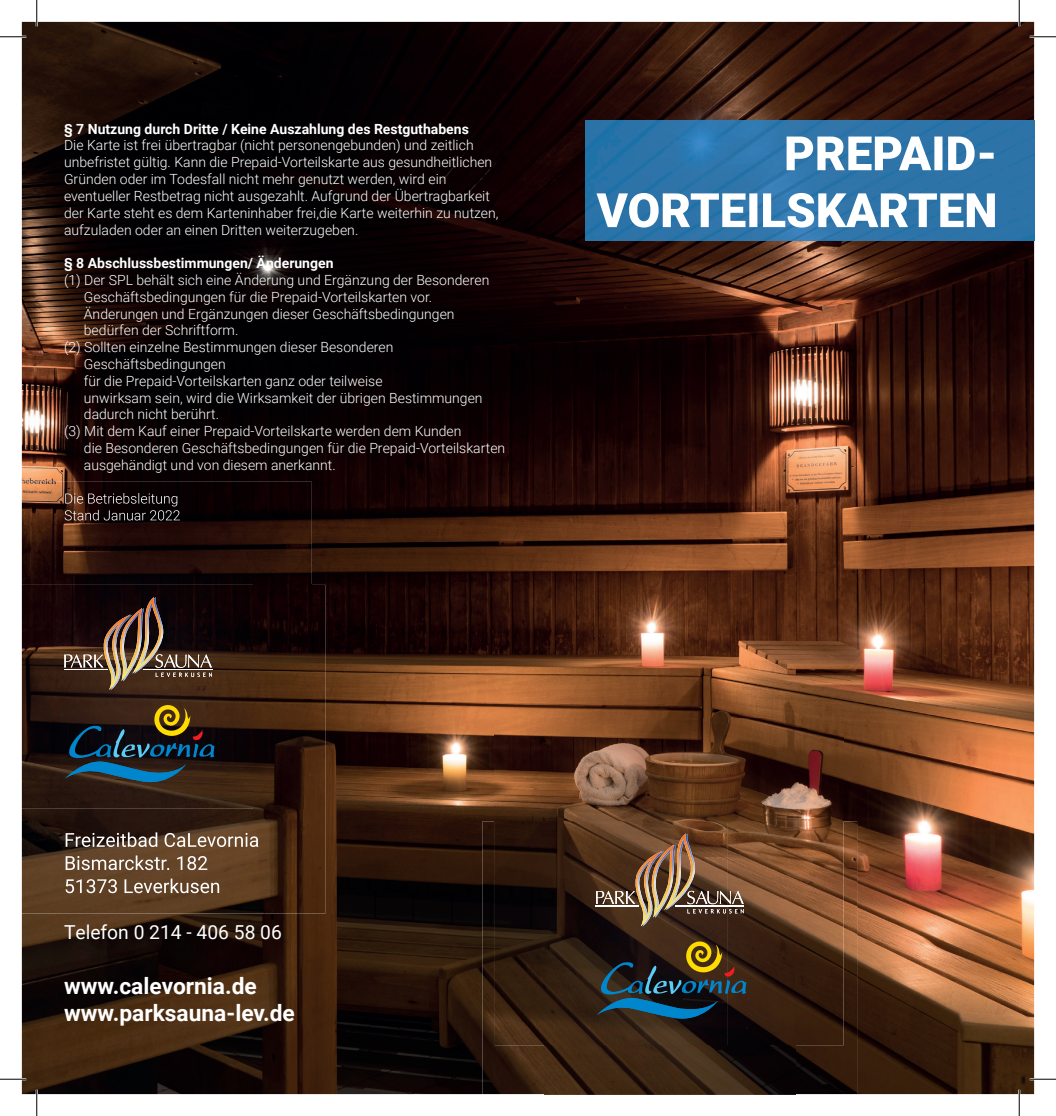
<style>
.page{position:relative;width:1056px;height:1116px;background:#fff}
.page>*{position:absolute;margin:0;border:0;box-sizing:border-box;transform-origin:0 0}
.t1{font:700 22.75px/27.3px "Roboto";color:#fff}
.t2{font:19.25px "Roboto";color:#fff}
.t3{font:300 14px/16.8px "Roboto";color:#fff}
.t4{font:700 14px "Roboto";color:#fff}
</style>
<div class="page">
<img style="left:22px;top:22px;width:1012px;height:1071px">
<img style="left:585px;top:120px;width:449px;height:121px">
<svg style="left:596px;top:193px;width:399px;height:34px"></svg>
<svg style="left:786px;top:136px;width:207px;height:34px"></svg>
<img style="left:22px;top:481px;width:290px;height:327px">
<img style="left:65px;top:493px;width:112px;height:13px">
<img style="left:65px;top:509px;width:115px;height:11px">
<img style="left:265px;top:584px;width:60px;height:329px">
<img style="left:22px;top:808px;width:243px;height:105px">
<img style="left:66px;top:832px;width:192px;height:14px">
<img style="left:66px;top:855px;width:141px;height:15px">
<img style="left:65px;top:878px;width:155px;height:15px">
<img style="left:66px;top:605px;width:142px;height:77px">
<img style="left:105px;top:681px;width:28px;height:9px">
<img style="left:163px;top:597px;width:2px;height:57px">
<img style="left:142px;top:673px;width:2px;height:8px">
<img style="left:98px;top:614px;width:33px;height:75px">
<svg style="left:64px;top:654px;width:39px;height:13px"></svg>
<svg style="left:155px;top:654px;width:57px;height:22px"></svg>
<img style="left:64px;top:669px;width:43px;height:1px">
<img style="left:163px;top:669px;width:49px;height:1px">
<img style="left:132px;top:597px;width:31px;height:76px">
<img style="left:119px;top:608px;width:23px;height:73px">
<svg style="left:64px;top:704px;width:150px;height:82px;background:#2b312e"></svg>
<img style="left:495px;top:718px;width:348px;height:327px">
<img style="left:482px;top:821px;width:63px;height:272px">
<img style="left:794px;top:821px;width:63px;height:272px">
<img style="left:544px;top:1045px;width:251px;height:48px">
<img style="left:676px;top:833px;width:21px;height:77px">
<img style="left:674px;top:909px;width:2px;height:8px">
<img style="left:630px;top:850px;width:33px;height:76px">
<svg style="left:596px;top:890px;width:39px;height:13px"></svg>
<svg style="left:687px;top:890px;width:57px;height:23px"></svg>
<img style="left:596px;top:905px;width:43px;height:1px">
<img style="left:695px;top:905px;width:49px;height:1px">
<img style="left:664px;top:833px;width:31px;height:76px">
<img style="left:650px;top:844px;width:24px;height:73px">
<svg style="left:596px;top:940px;width:150px;height:82px;background:#2d332f"></svg>
<hr style="left:0;top:36px;width:26px;height:2px;background:#fff">
<hr style="left:1029px;top:36px;width:27px;height:2px;background:#fff">
<hr style="left:0;top:1077px;width:26px;height:3px;background:#fff">
<hr style="left:1029px;top:1077px;width:27px;height:3px;background:#fff">
<hr style="left:36px;top:0;width:2px;height:26px;background:#fff">
<hr style="left:36px;top:1089px;width:2px;height:26px;background:#fff">
<hr style="left:1018px;top:0;width:2px;height:26px;background:#fff">
<hr style="left:1018px;top:1089px;width:2px;height:26px;background:#fff">
<svg style="left:0;top:36px;width:26px;height:1px"></svg>
<svg style="left:1029px;top:36px;width:27px;height:1px"></svg>
<svg style="left:0;top:1078px;width:26px;height:1px"></svg>
<svg style="left:1029px;top:1078px;width:27px;height:1px"></svg>
<svg style="left:36px;top:0;width:1px;height:26px"></svg>
<svg style="left:36px;top:1089px;width:1px;height:26px"></svg>
<svg style="left:1019px;top:0;width:1px;height:26px"></svg>
<svg style="left:1019px;top:1089px;width:1px;height:26px"></svg>
<p class="t4" style="left:64px;top:119px;width:406px">§ 7 Nutzung durch Dritte / Keine Auszahlung des Restguthabens</p>
<p class="t3" style="left:64px;top:136px;width:436px">Die Karte ist frei übertragbar (nicht personengebunden) und zeitlich unbefristet gültig. Kann die Prepaid-Vorteilskarte aus gesundheitlichen Gründen oder im Todesfall nicht mehr genutzt werden, wird ein eventueller Restbetrag nicht ausgezahlt. Aufgrund der Übertragbarkeit der Karte steht es dem Karteninhaber frei,die Karte weiterhin zu nutzen, aufzuladen oder an einen Dritten weiterzugeben.</p>
<p class="t4" style="left:64px;top:253px;width:271px">§ 8 Abschlussbestimmungen/ Änderungen</p>
<p class="t3" style="left:64px;top:271px;width:427px">(1) Der SPL behält sich eine Änderung und Ergänzung der Besonderen</p>
<p class="t3" style="left:84px;top:288px;width:350px">Geschäftsbedingungen für die Prepaid-Vorteilskarten vor.</p>
<p class="t3" style="left:84px;top:304px;width:372px">Änderungen und Ergänzungen dieser Geschäftsbedingungen</p>
<p class="t3" style="left:84px;top:321px;width:156px">bedürfen der Schriftform.</p>
<p class="t3" style="left:64px;top:338px;width:331px">(2) Sollten einzelne Bestimmungen dieser Besonderen</p>
<p class="t3" style="left:84px;top:355px;width:143px">Geschäftsbedingungen</p>
<p class="t3" style="left:84px;top:372px;width:300px">für die Prepaid-Vorteilskarten ganz oder teilweise</p>
<p class="t3" style="left:84px;top:388px;width:400px">unwirksam sein, wird die Wirksamkeit der übrigen Bestimmungen</p>
<p class="t3" style="left:84px;top:405px;width:137px">dadurch nicht berührt.</p>
<p class="t3" style="left:64px;top:422px;width:399px">(3) Mit dem Kauf einer Prepaid-Vorteilskarte werden dem Kunden</p>
<p class="t3" style="left:84px;top:439px;width:423px">die Besonderen Geschäftsbedingungen für die Prepaid-Vorteilskarten</p>
<p class="t3" style="left:84px;top:456px;width:253px">ausgehändigt und von diesem anerkannt.</p>
<h2 class="t2" style="left:64px;top:918px;width:219px">Telefon 0 214 - 406 58 06</h2>
<h1 class="t1" style="left:64px;top:971px;width:232px">www.calevornia.de www.parksauna-lev.de</h1>
</div>
